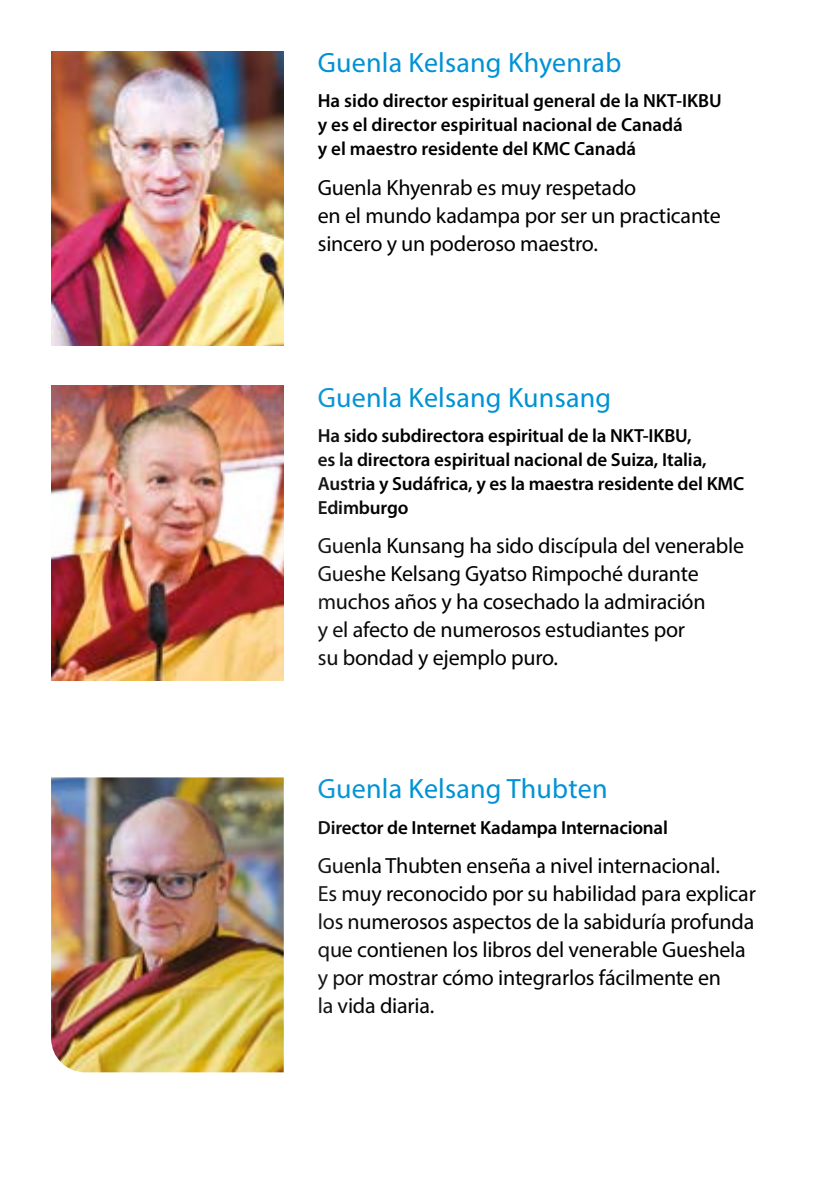
<style>
.page{position:relative;width:840px;height:1191px;background:#fff}
.page>*{position:absolute;margin:0;border:0;box-sizing:border-box;transform-origin:0 0}
.t1{font:28px "Myriad Pro";letter-spacing:.01em;color:#0092d4}
.t2{font:22px/28px "Myriad Pro";letter-spacing:-.01em;color:#000}
.t3{font:600 19px/24px "Myriad Pro";letter-spacing:-.01em;color:#000}
</style>
<div class="page">
<img style="left:51px;top:51px;width:232px;height:220px">
<img style="left:51px;top:795px;width:232px;height:277px">
<div style="left:0;top:271px;width:398px;height:524px;background:#fff;opacity:.42"></div>
<img style="left:51px;top:386px;width:232px;height:294px">
<p class="t1" style="left:317px;top:45px;width:305px">Guenla Kelsang Khyenrab</p>
<p class="t3" style="left:317px;top:89px;width:405px">Ha sido director espiritual general de la NKT-IKBU y es el director espiritual nacional de Canadá<br>y el maestro residente del KMC Canadá</p>
<p class="t2" style="left:317px;top:173px;width:404px">Guenla Khyenrab es muy respetado<br>en el mundo kadampa por ser un practicante sincero y un poderoso maestro.</p>
<p class="t1" style="left:317px;top:380px;width:295px">Guenla Kelsang Kunsang</p>
<p class="t3" style="left:317px;top:423px;width:428px">Ha sido subdirectora espiritual de la NKT-IKBU,<br>es la directora espiritual nacional de Suiza, Italia, Austria y Sudáfrica, y es la maestra residente del KMC Edimburgo</p>
<p class="t2" style="left:317px;top:531px;width:427px">Guenla Kunsang ha sido discípula del venerable Gueshe Kelsang Gyatso Rimpoché durante muchos años y ha cosechado la admiración<br>y el afecto de numerosos estudiantes por<br>su bondad y ejemplo puro.</p>
<p class="t1" style="left:317px;top:771px;width:291px">Guenla Kelsang Thubten</p>
<p class="t3" style="left:317px;top:815px;width:351px">Director de Internet Kadampa Internacional</p>
<p class="t2" style="left:317px;top:851px;width:439px">Guenla Thubten enseña a nivel internacional.<br>Es muy reconocido por su habilidad para explicar los numerosos aspectos de la sabiduría profunda que contienen los libros del venerable Gueshela y por mostrar cómo integrarlos fácilmente en<br>la vida diaria.</p>
</div>
